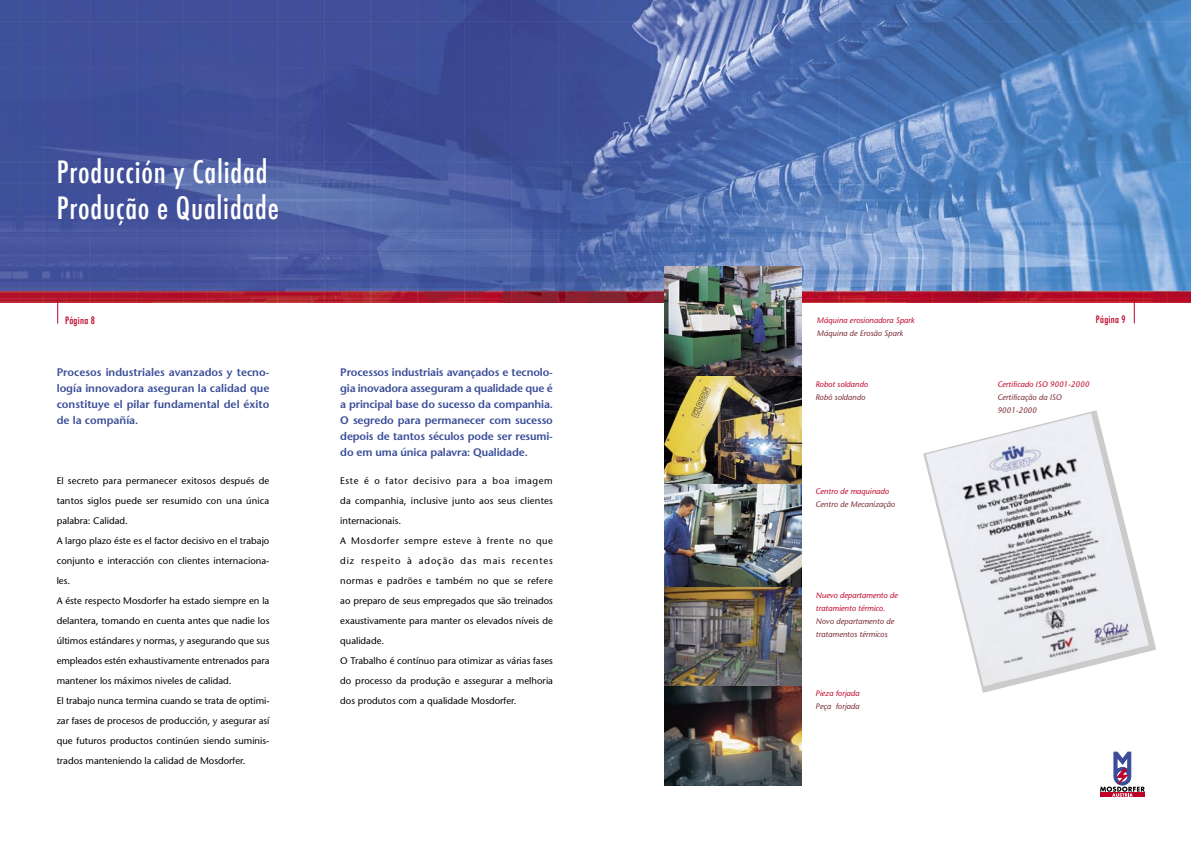
<style>
.page{position:relative;width:1191px;height:842px;background:#fff}
.page>*{position:absolute;margin:0;border:0;box-sizing:border-box;transform-origin:0 0}
.t1{font:500 condensed 30px/36px "Futura";letter-spacing:.025em;color:#fff}
.t2{font:600 11px/16px "Stone Sans";letter-spacing:-.005em;color:#3a4d98;text-align:justify}
.t3{font:500 condensed 10px "Futura";letter-spacing:.025em;color:#be0027}
.t4{font:9.5px/20px "Stone Sans";color:#000}
.t5{font:italic 8px/13px "Stone Sans";color:#be0027}
.t6{font:italic 8px/13px "Stone Sans";color:#772731}
</style>
<div class="page">
<img style="left:0;top:0;width:1191px;height:303px">
<svg style="left:1134px;top:298px;width:1px;height:25px"></svg>
<svg style="left:1100px;top:751px;width:45px;height:46px"></svg>
<svg style="left:57px;top:298px;width:1px;height:25px"></svg>
<img style="left:665px;top:484px;width:136px;height:104px">
<img style="left:665px;top:686px;width:136px;height:99px">
<img style="left:665px;top:267px;width:136px;height:109px">
<img style="left:665px;top:588px;width:136px;height:98px">
<img style="left:665px;top:376px;width:136px;height:108px">
<svg style="left:923px;top:410px;width:233px;height:283px"></svg>
<img style="left:926px;top:413px;width:222px;height:273px">
<h1 class="t1" style="left:57px;top:154px;width:224px">Producción y Calidad<br>Produção e Qualidade</h1>
<p class="t3" style="left:65px;top:313px;width:31px">Página 8</p>
<p class="t2" style="left:57px;top:364px;width:214px">Procesos industriales avanzados y tecno&shy;logía innovadora aseguran la calidad que constituye el pilar fundamental del éxito de la compañía.</p>
<p class="t4" style="left:57px;top:470px;width:214px">El secreto para permanecer exitosos después de tantos siglos puede ser resumido con una única palabra: Calidad.<br>A largo plazo éste es el factor decisivo en el trabajo conjunto e interacción con clientes internaciona&shy;les.<br>A éste respecto Mosdorfer ha estado siempre en la delantera, tomando en cuenta antes que nadie los últimos estándares y normas, y asegurando que sus empleados estén exhaustivamente entrenados para mantener los máximos niveles de calidad.<br>El trabajo nunca termina cuando se trata de optimi&shy;zar fases de procesos de producción, y asegurar así que futuros productos continúen siendo suminis&shy;trados manteniendo la calidad de Mosdorfer.</p>
<p class="t2" style="left:340px;top:364px;width:214px">Processos industriais avançados e tecnolo&shy;gia inovadora asseguram a qualidade que é a principal base do sucesso da companhia.<br>O segredo para permanecer com sucesso depois de tantos séculos pode ser resumi&shy;do em uma única palavra: Qualidade.</p>
<p class="t4" style="left:340px;top:470px;width:214px">Este é o fator decisivo para a boa imagem da companhia, inclusive junto aos seus clientes internacionais.<br>A Mosdorfer sempre esteve à frente no que diz respeito à adoção das mais recentes normas e padrões e também no que se refere ao preparo de seus empregados que são treinados exaustivamente para manter os elevados níveis de qualidade.<br>O Trabalho é contínuo para otimizar as várias fases do processo da produção e assegurar a melhoria dos produtos com a qualidade Mosdorfer.</p>
<p class="t5" style="left:817px;top:314px;width:99px">Máquina erosionadora Spark</p>
<p class="t6" style="left:817px;top:327px;width:88px">Máquina de Erosão Spark</p>
<p class="t5" style="left:815px;top:377px;width:54px">Robot soldando</p>
<p class="t6" style="left:815px;top:390px;width:51px">Robô soldando</p>
<p class="t5" style="left:815px;top:485px;width:75px">Centro de maquinado</p>
<p class="t6" style="left:815px;top:498px;width:81px">Centro de Mecanização</p>
<p class="t5" style="left:816px;top:589px;width:84px">Nuevo departamento de tratamiento térmico.</p>
<p class="t6" style="left:816px;top:615px;width:80px">Novo departamento de tratamentos térmicos</p>
<p class="t5" style="left:815px;top:687px;width:45px">Pieza forjada</p>
<p class="t6" style="left:815px;top:700px;width:45px">Peça forjada</p>
<p class="t3" style="left:1096px;top:313px;width:31px">Página 9</p>
<p class="t5" style="left:997px;top:377px;width:93px">Certificado ISO 9001-2000</p>
<p class="t6" style="left:997px;top:390px;width:66px">Certificação da ISO<br>9001-2000</p>
</div>
